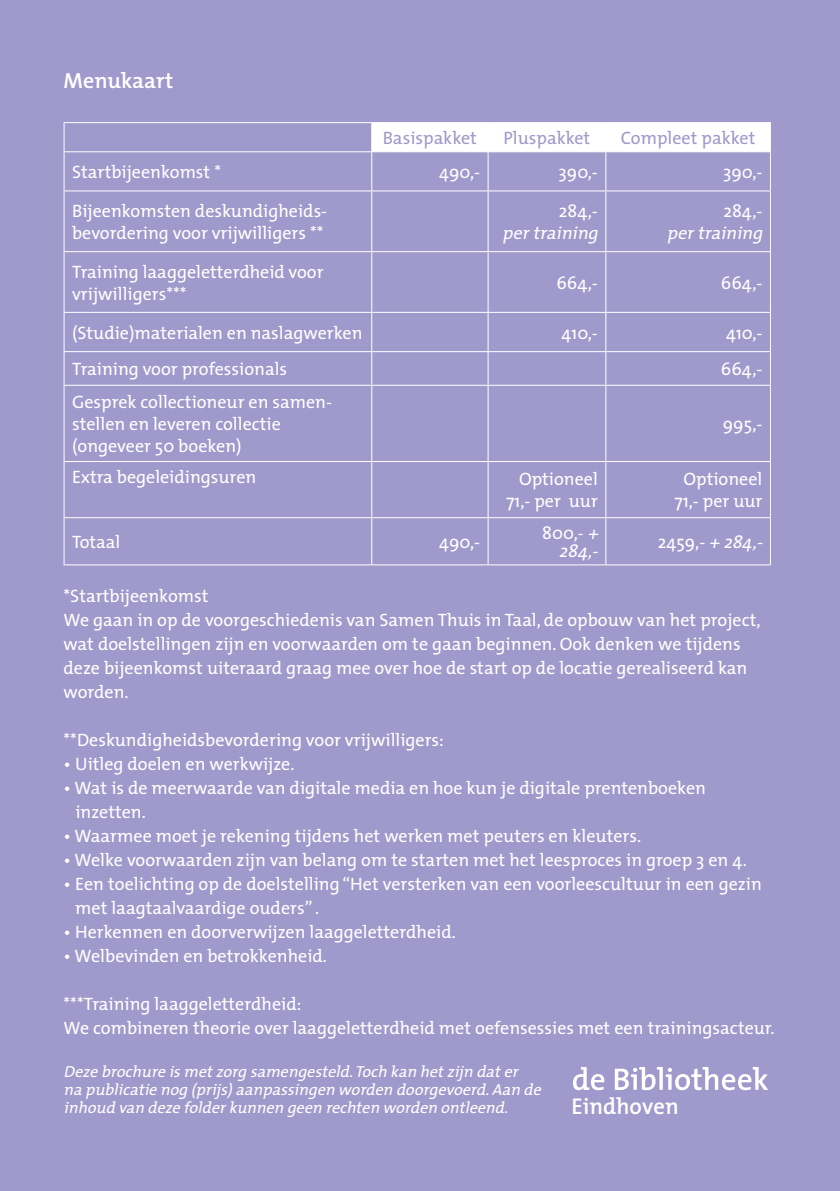
<style>
.page{position:relative;width:840px;height:1191px;background:#fff}
.page>*{position:absolute;margin:0;border:0;box-sizing:border-box;transform-origin:0 0}
.t1{font:600 23px "The Mix";letter-spacing:.005em;color:#fff}
.t2{font:600 22px "The Mix";color:#fff}
.t3{font:18px/22px "The Mix";color:#fff}
.t4{font:18px "The Mix";color:#a099cb}
.t5{font:italic 18px/18px "The Mix";color:#fff;text-align:right}
.t6{font:italic 16px/18px "The Mix";color:#fff}
.s1{font-style:normal}
.s2{font-style:italic}
.s3{color:#a099cb}
</style>
<div class="page">
<div style="left:0;top:0;width:839px;height:1191px;background:#a099cb"></div>
<hr style="left:63px;top:122px;width:308px;height:1px;background:#fff">
<svg style="left:63px;top:123px;width:1px;height:28px"></svg>
<hr style="left:63px;top:151px;width:308px;height:1px;background:#fff">
<hr style="left:63px;top:152px;width:1px;height:38px;background:#fff">
<hr style="left:371px;top:152px;width:1px;height:38px;background:#fff">
<hr style="left:487px;top:152px;width:1px;height:38px;background:#fff">
<hr style="left:605px;top:152px;width:1px;height:38px;background:#fff">
<hr style="left:769px;top:152px;width:1px;height:38px;background:#fff">
<hr style="left:63px;top:190px;width:308px;height:1px;background:#fff">
<hr style="left:63px;top:191px;width:1px;height:60px;background:#fff">
<hr style="left:371px;top:190px;width:117px;height:1px;background:#fff">
<hr style="left:371px;top:191px;width:1px;height:60px;background:#fff">
<hr style="left:488px;top:190px;width:117px;height:1px;background:#fff">
<hr style="left:487px;top:191px;width:1px;height:60px;background:#fff">
<hr style="left:605px;top:190px;width:165px;height:1px;background:#fff">
<hr style="left:605px;top:191px;width:1px;height:60px;background:#fff">
<hr style="left:769px;top:191px;width:1px;height:60px;background:#fff">
<hr style="left:63px;top:313px;width:1px;height:38px;background:#fff">
<hr style="left:371px;top:313px;width:1px;height:38px;background:#fff">
<hr style="left:487px;top:313px;width:1px;height:38px;background:#fff">
<hr style="left:605px;top:313px;width:1px;height:38px;background:#fff">
<hr style="left:769px;top:313px;width:1px;height:38px;background:#fff">
<hr style="left:63px;top:351px;width:308px;height:1px;background:#fff">
<hr style="left:63px;top:352px;width:1px;height:33px;background:#fff">
<hr style="left:371px;top:351px;width:117px;height:1px;background:#fff">
<hr style="left:371px;top:352px;width:1px;height:33px;background:#fff">
<hr style="left:488px;top:351px;width:117px;height:1px;background:#fff">
<hr style="left:487px;top:352px;width:1px;height:33px;background:#fff">
<hr style="left:605px;top:351px;width:165px;height:1px;background:#fff">
<hr style="left:605px;top:352px;width:1px;height:33px;background:#fff">
<hr style="left:769px;top:352px;width:1px;height:33px;background:#fff">
<hr style="left:63px;top:385px;width:308px;height:1px;background:#fff">
<hr style="left:63px;top:386px;width:1px;height:75px;background:#fff">
<hr style="left:371px;top:385px;width:117px;height:1px;background:#fff">
<hr style="left:371px;top:386px;width:1px;height:75px;background:#fff">
<hr style="left:488px;top:385px;width:117px;height:1px;background:#fff">
<hr style="left:487px;top:386px;width:1px;height:75px;background:#fff">
<hr style="left:605px;top:385px;width:165px;height:1px;background:#fff">
<hr style="left:605px;top:386px;width:1px;height:75px;background:#fff">
<hr style="left:769px;top:386px;width:1px;height:75px;background:#fff">
<hr style="left:63px;top:461px;width:308px;height:1px;background:#fff">
<hr style="left:63px;top:462px;width:1px;height:55px;background:#fff">
<hr style="left:371px;top:461px;width:117px;height:1px;background:#fff">
<hr style="left:371px;top:462px;width:1px;height:55px;background:#fff">
<hr style="left:488px;top:461px;width:117px;height:1px;background:#fff">
<hr style="left:487px;top:462px;width:1px;height:55px;background:#fff">
<hr style="left:605px;top:461px;width:165px;height:1px;background:#fff">
<hr style="left:605px;top:462px;width:1px;height:55px;background:#fff">
<hr style="left:769px;top:462px;width:1px;height:55px;background:#fff">
<hr style="left:63px;top:517px;width:308px;height:1px;background:#fff">
<hr style="left:63px;top:518px;width:1px;height:46px;background:#fff">
<hr style="left:371px;top:517px;width:117px;height:1px;background:#fff">
<hr style="left:371px;top:518px;width:1px;height:46px;background:#fff">
<hr style="left:488px;top:517px;width:117px;height:1px;background:#fff">
<hr style="left:487px;top:518px;width:1px;height:46px;background:#fff">
<hr style="left:605px;top:517px;width:165px;height:1px;background:#fff">
<hr style="left:605px;top:518px;width:1px;height:46px;background:#fff">
<hr style="left:769px;top:518px;width:1px;height:46px;background:#fff">
<hr style="left:63px;top:564px;width:308px;height:1px;background:#fff">
<hr style="left:371px;top:564px;width:117px;height:1px;background:#fff">
<hr style="left:488px;top:564px;width:117px;height:1px;background:#fff">
<hr style="left:605px;top:564px;width:165px;height:1px;background:#fff">
<hr style="left:63px;top:251px;width:308px;height:1px;background:#fff">
<hr style="left:63px;top:252px;width:1px;height:60px;background:#fff">
<hr style="left:371px;top:251px;width:117px;height:1px;background:#fff">
<hr style="left:371px;top:252px;width:1px;height:60px;background:#fff">
<hr style="left:488px;top:251px;width:117px;height:1px;background:#fff">
<hr style="left:487px;top:252px;width:1px;height:60px;background:#fff">
<hr style="left:605px;top:251px;width:165px;height:1px;background:#fff">
<hr style="left:605px;top:252px;width:1px;height:60px;background:#fff">
<hr style="left:769px;top:252px;width:1px;height:60px;background:#fff">
<hr style="left:63px;top:312px;width:308px;height:1px;background:#fff">
<hr style="left:371px;top:312px;width:117px;height:1px;background:#fff">
<hr style="left:488px;top:312px;width:117px;height:1px;background:#fff">
<hr style="left:605px;top:312px;width:165px;height:1px;background:#fff">
<hr style="left:371px;top:122px;width:117px;height:1px;background:#fff">
<hr style="left:488px;top:122px;width:117px;height:1px;background:#fff">
<hr style="left:605px;top:122px;width:165px;height:1px;background:#fff">
<div style="left:371px;top:123px;width:399px;height:28px;background:#fff"></div>
<hr style="left:371px;top:151px;width:117px;height:1px;background:#fff">
<hr style="left:488px;top:151px;width:117px;height:1px;background:#fff">
<hr style="left:605px;top:151px;width:165px;height:1px;background:#fff">
<svg style="left:573px;top:1067px;width:31px;height:23px"></svg>
<svg style="left:614px;top:1067px;width:153px;height:23px"></svg>
<p class="t2" style="left:63px;top:62px;width:111px">Menukaart</p>
<p class="t4" style="left:382px;top:123px;width:96px">Basispakket</p>
<p class="t4" style="left:503px;top:123px;width:88px">Pluspakket</p>
<p class="t4" style="left:620px;top:123px;width:136px">Compleet pakket</p>
<p class="t3" style="left:72px;top:160px;width:150px">Startbijeenkomst *</p>
<p class="t3" style="left:439px;top:160px;width:42px">490,-</p>
<p class="t3" style="left:558px;top:160px;width:41px">390,-</p>
<p class="t3" style="left:722px;top:160px;width:41px">390,-</p>
<p class="t3" style="left:72px;top:199px;width:256px">Bijeenkomsten deskundigheids-</p>
<p class="t3" style="left:72px;top:221px;width:253px">bevordering voor vrijwilligers **</p>
<p class="t3" style="left:558px;top:199px;width:41px">284,-</p>
<p class="t5" style="left:502px;top:223px;width:102px">pertraining</p>
<p class="t3" style="left:723px;top:199px;width:41px">284,-</p>
<p class="t5" style="left:666px;top:223px;width:102px">pertraining</p>
<p class="t3" style="left:72px;top:260px;width:253px">Training laaggeletterdheid voor vrijwilligers***</p>
<p class="t3" style="left:556px;top:271px;width:43px">664,-</p>
<p class="t3" style="left:720px;top:271px;width:43px">664,-</p>
<p class="t3" style="left:72px;top:321px;width:292px">(Studie)materialen en naslagwerken</p>
<p class="t3" style="left:561px;top:321px;width:38px">410,-</p>
<p class="t3" style="left:725px;top:321px;width:38px">410,-</p>
<p class="t3" style="left:72px;top:357px;width:216px">Training voor professionals</p>
<p class="t3" style="left:720px;top:357px;width:43px">664,-</p>
<p class="t3" style="left:72px;top:390px;width:261px">Gesprek collectioneur en samen&shy;stellen en leveren collectie (ongeveer 50 boeken)</p>
<p class="t3" style="left:722px;top:412px;width:41px">995,-</p>
<p class="t3" style="left:72px;top:465px;width:186px">Extra begeleidingsuren</p>
<p class="t3" style="left:505px;top:467px;width:93px;text-align:right">Optioneel<br>71,- per uur</p>
<p class="t3" style="left:674px;top:467px;width:89px;text-align:center">Optioneel<br>71,- per uur</p>
<p class="t3" style="left:72px;top:530px;width:50px">Totaal</p>
<p class="t3" style="left:439px;top:530px;width:42px">490,-</p>
<p class="t5" style="left:542px;top:523px;width:62px"><span class="s1">800,-</span> +<br>284,-</p>
<p class="t3" style="left:657px;top:530px;width:111px">2459,- <span class="s2">+ 284,-</span></p>
<p class="t3" style="left:63px;top:584px;width:146px">*Startbijeenkomst</p>
<p class="t3" style="left:63px;top:607px;width:698px;line-height:24px">We gaan in op de voorgeschiedenis van Samen Thuis in Taal, de opbouw van het project, wat doelstellingen zijn en voorwaarden om te gaan beginnen. Ook denken we tijdens deze bijeenkomst uiteraard graag mee over hoe de start op de locatie gerealiseerd kan worden.</p>
<p class="t3" style="left:63px;top:728px;width:381px">**Deskundigheidsbevordering voor vrijwilligers:</p>
<p class="t3" style="left:63px;top:752px;width:232px">• Uitleg doelen en werkwijze.</p>
<p class="t3" style="left:75px;top:775px;width:631px;line-height:24px;text-indent:-12px">• Wat is de meerwaarde van digitale media en hoe kun je digitale prentenboeken inzetten.</p>
<p class="t3" style="left:63px;top:824px;width:578px">• Waarmee moet je rekening tijdens het werken met peuters en kleuters.</p>
<p class="t3" style="left:63px;top:848px;width:684px">• Welke voorwaarden zijn van belang om te starten met het leesproces in groep 3 en 4.</p>
<p class="t3" style="left:63px;top:872px;width:699px">• Een toelichting op de doelstelling “Het versterken van een voorleescultuur in een gezin</p>
<p class="t3" style="left:63px;top:896px;width:257px"><span class="s3">•</span> met laagtaalvaardige ouders” .</p>
<p class="t3" style="left:63px;top:920px;width:393px">• Herkennen en doorverwijzen laaggeletterdheid.</p>
<p class="t3" style="left:63px;top:944px;width:265px">• Welbevinden en betrokkenheid.</p>
<p class="t3" style="left:63px;top:992px;width:239px">***Training laaggeletterdheid:</p>
<p class="t3" style="left:63px;top:1016px;width:712px">We combineren theorie over laaggeletterdheid met oefensessies met een trainingsacteur.</p>
<p class="t6" style="left:63px;top:1061px;width:483px">Dezebrochureismetzorgsamengesteld.Toch kan hetzijn dater napublicatienog(prijs)aanpassingen worden doorgevoerd.Aan de inhoudvan dezefolderkunnen geen rechten worden ontleend.</p>
<p class="t1" style="left:571px;top:1087px;width:109px">Eindhoven</p>
</div>
